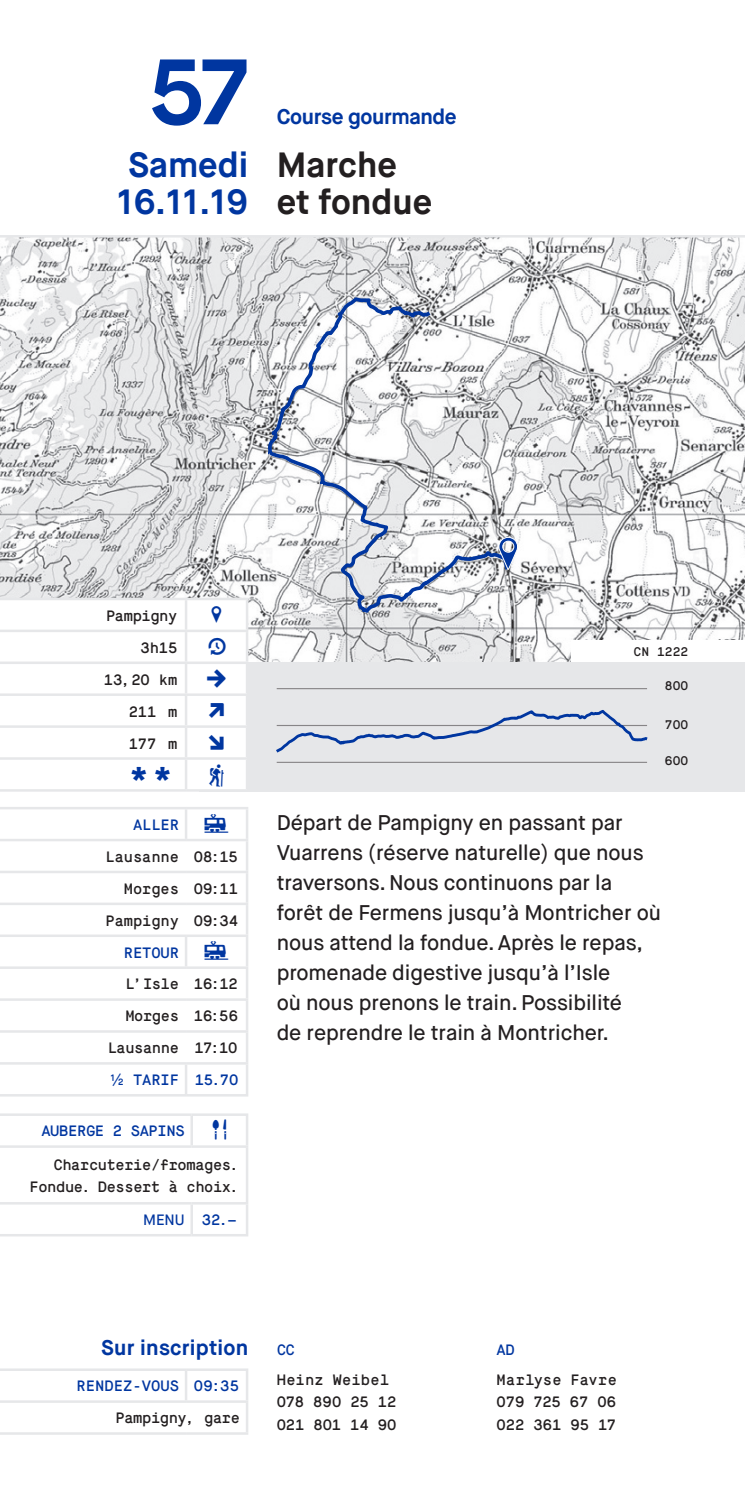
<style>
.page{position:relative;width:745px;height:1489px;background:#fff}
.page>*{position:absolute;margin:0;border:0;box-sizing:border-box;transform-origin:0 0}
.t1{font:700 92.5px "Maison Neue";color:#0036a0}
.t2{font:700 35px/37.5px "Maison Neue";color:#231f20}
.t3{font:700 35px "Maison Neue";color:#0036a0}
.t4{font:30px "Tepu";color:#0036a0}
.t5{font:500 21.25px/30px "Maison Neue";letter-spacing:-.005em;color:#231f20}
.t6{font:700 21.25px "Maison Neue";letter-spacing:-.02em;color:#0036a0}
.t7{font:700 21.25px "Maison Neue";letter-spacing:.01em;color:#0036a0}
.t8{font:15px "Maison Mono";letter-spacing:-.01em;color:#231f20}
.t9{font:15px/22.5px "Maison Mono";letter-spacing:-.03em;color:#231f20;text-align:right}
.t10{font:15px "Maison Mono";letter-spacing:-.01em;color:#0036a0}
.t11{font:15px "Maison Mono";letter-spacing:.01em;color:#231f20}
.t12{font:500 15px "Maison Neue";color:#0036a0}
.t13{font:12.5px "Maison Mono";color:#231f20}
.s1{font-family:"Maison Neue";font-weight:500}
</style>
<div class="page">
<img style="left:0;top:237px;width:744px;height:424px">
<div style="left:199px;top:661px;width:545px;height:130px;background:#e6e7e9"></div>
<hr style="left:276px;top:761px;width:370px;height:1px;background:#231f20">
<hr style="left:276px;top:688px;width:370px;height:1px;background:#231f20">
<svg style="left:276px;top:710px;width:370px;height:43px"></svg>
<svg style="left:265px;top:295px;width:246px;height:347px"></svg>
<svg style="left:268px;top:297px;width:240px;height:315px"></svg>
<svg style="left:498px;top:536px;width:20px;height:37px"></svg>
<hr style="left:0;top:597px;width:186px;height:3px;background:#e6e7e9">
<hr style="left:0;top:789px;width:186px;height:2px;background:#e6e7e9">
<hr style="left:186px;top:597px;width:62px;height:3px;background:#e6e7e9">
<hr style="left:246px;top:600px;width:2px;height:29px;background:#e6e7e9">
<hr style="left:246px;top:632px;width:2px;height:29px;background:#e6e7e9">
<hr style="left:186px;top:629px;width:62px;height:3px;background:#e6e7e9">
<hr style="left:186px;top:789px;width:62px;height:2px;background:#e6e7e9">
<hr style="left:0;top:1368px;width:186px;height:2px;background:#e6e7e9">
<hr style="left:185px;top:1370px;width:2px;height:30px;background:#e6e7e9">
<hr style="left:186px;top:1368px;width:62px;height:2px;background:#e6e7e9">
<hr style="left:246px;top:1370px;width:2px;height:30px;background:#e6e7e9">
<hr style="left:0;top:1400px;width:186px;height:2px;background:#e6e7e9">
<hr style="left:0;top:1431px;width:186px;height:3px;background:#e6e7e9">
<hr style="left:186px;top:1431px;width:62px;height:3px;background:#e6e7e9">
<hr style="left:186px;top:1400px;width:62px;height:2px;background:#e6e7e9">
<hr style="left:246px;top:1402px;width:2px;height:29px;background:#e6e7e9">
<hr style="left:0;top:806px;width:186px;height:3px;background:#e6e7e9">
<hr style="left:185px;top:809px;width:2px;height:29px;background:#e6e7e9">
<hr style="left:186px;top:806px;width:62px;height:3px;background:#e6e7e9">
<hr style="left:246px;top:809px;width:2px;height:29px;background:#e6e7e9">
<hr style="left:0;top:838px;width:186px;height:3px;background:#e6e7e9">
<hr style="left:0;top:870px;width:186px;height:3px;background:#e6e7e9">
<hr style="left:186px;top:838px;width:62px;height:3px;background:#e6e7e9">
<hr style="left:186px;top:870px;width:62px;height:3px;background:#e6e7e9">
<hr style="left:246px;top:841px;width:2px;height:29px;background:#e6e7e9">
<hr style="left:246px;top:873px;width:2px;height:29px;background:#e6e7e9">
<hr style="left:0;top:902px;width:186px;height:3px;background:#e6e7e9">
<hr style="left:0;top:934px;width:186px;height:3px;background:#e6e7e9">
<hr style="left:0;top:966px;width:186px;height:2px;background:#e6e7e9">
<hr style="left:0;top:998px;width:186px;height:2px;background:#e6e7e9">
<hr style="left:0;top:1030px;width:186px;height:2px;background:#e6e7e9">
<hr style="left:186px;top:902px;width:62px;height:3px;background:#e6e7e9">
<hr style="left:186px;top:934px;width:62px;height:3px;background:#e6e7e9">
<hr style="left:186px;top:966px;width:62px;height:2px;background:#e6e7e9">
<hr style="left:186px;top:998px;width:62px;height:2px;background:#e6e7e9">
<hr style="left:186px;top:1030px;width:62px;height:2px;background:#e6e7e9">
<hr style="left:246px;top:905px;width:2px;height:29px;background:#e6e7e9">
<hr style="left:246px;top:968px;width:2px;height:30px;background:#e6e7e9">
<hr style="left:246px;top:1000px;width:2px;height:30px;background:#e6e7e9">
<hr style="left:246px;top:1032px;width:2px;height:30px;background:#e6e7e9">
<hr style="left:0;top:1062px;width:186px;height:2px;background:#e6e7e9">
<hr style="left:0;top:1093px;width:186px;height:3px;background:#e6e7e9">
<hr style="left:185px;top:937px;width:2px;height:29px;background:#e6e7e9">
<hr style="left:186px;top:1062px;width:62px;height:2px;background:#e6e7e9">
<hr style="left:186px;top:1093px;width:62px;height:3px;background:#e6e7e9">
<hr style="left:246px;top:937px;width:2px;height:29px;background:#e6e7e9">
<hr style="left:185px;top:1064px;width:2px;height:29px;background:#e6e7e9">
<hr style="left:246px;top:1064px;width:2px;height:29px;background:#e6e7e9">
<hr style="left:0;top:1233px;width:192px;height:3px;background:#e6e7e9">
<hr style="left:192px;top:1233px;width:56px;height:3px;background:#e6e7e9">
<hr style="left:0;top:1113px;width:192px;height:2px;background:#e6e7e9">
<hr style="left:0;top:1145px;width:192px;height:2px;background:#e6e7e9">
<hr style="left:0;top:1201px;width:192px;height:3px;background:#e6e7e9">
<hr style="left:192px;top:1113px;width:56px;height:2px;background:#e6e7e9">
<hr style="left:192px;top:1145px;width:56px;height:2px;background:#e6e7e9">
<hr style="left:192px;top:1201px;width:56px;height:3px;background:#e6e7e9">
<hr style="left:190px;top:1115px;width:3px;height:30px;background:#e6e7e9">
<hr style="left:190px;top:1204px;width:3px;height:29px;background:#e6e7e9">
<hr style="left:246px;top:1115px;width:2px;height:30px;background:#e6e7e9">
<hr style="left:246px;top:1147px;width:2px;height:54px;background:#e6e7e9">
<hr style="left:246px;top:1204px;width:2px;height:29px;background:#e6e7e9">
<hr style="left:0;top:235px;width:744px;height:2px;background:#e6e7e9">
<div style="left:570px;top:640px;width:174px;height:21px;background:#fff"></div>
<svg style="left:0;top:600px;width:246px;height:189px"></svg>
<p class="t1" style="left:148px;top:33px;width:101px">57</p>
<p class="t3" style="left:128px;top:142px;width:122px">Samedi</p>
<p class="t3" style="left:117px;top:180px;width:133px">16.11.19</p>
<p class="t6" style="left:276px;top:103px;width:181px">Course gourmande</p>
<p class="t2" style="left:276px;top:146px;width:157px">Marche et fondue</p>
<p class="t9" style="left:106px;top:604px;width:73px">Pampigny</p>
<p class="t8" style="left:140px;top:638px;width:38px">3h15</p>
<p class="t8" style="left:104px;top:670px;width:75px">13,2O km</p>
<p class="t8" style="left:129px;top:702px;width:50px">211 m</p>
<p class="t8" style="left:129px;top:734px;width:50px">177 m</p>
<p class="t4" style="left:124px;top:758px;width:55px">**</p>
<p class="t4" style="left:201px;top:599px;width:31px">Y</p>
<p class="t4" style="left:201px;top:631px;width:31px">Ц</p>
<p class="t4" style="left:201px;top:663px;width:31px">→</p>
<p class="t4" style="left:201px;top:760px;width:31px">Ă</p>
<p class="t10" style="left:133px;top:815px;width:47px">ALLER</p>
<p class="t4" style="left:201px;top:808px;width:31px">ě</p>
<p class="t8" style="left:105px;top:847px;width:75px">Lausanne</p>
<p class="t8" style="left:194px;top:847px;width:45px">O8:15</p>
<p class="t8" style="left:124px;top:879px;width:57px">Morges</p>
<p class="t8" style="left:194px;top:879px;width:46px">O9:11</p>
<p class="t8" style="left:105px;top:911px;width:75px">Pampigny</p>
<p class="t8" style="left:193px;top:911px;width:46px">O9:34</p>
<p class="t10" style="left:124px;top:943px;width:57px">RETOUR</p>
<p class="t4" style="left:201px;top:935px;width:31px">ě</p>
<p class="t8" style="left:125px;top:975px;width:55px">L’Isle</p>
<p class="t8" style="left:194px;top:975px;width:45px">16:12</p>
<p class="t8" style="left:125px;top:1007px;width:55px">Morges</p>
<p class="t8" style="left:194px;top:1007px;width:46px">16:56</p>
<p class="t9" style="left:108px;top:1037px;width:73px">Lausanne</p>
<p class="t8" style="left:194px;top:1039px;width:45px">17:1O</p>
<p class="t10" style="left:111px;top:1071px;width:70px"><span class="s1">½</span> TARIF</p>
<p class="t10" style="left:195px;top:1071px;width:45px">15.7O</p>
<p class="t10" style="left:41px;top:1122px;width:145px">AUBERGE 2 SAPINS</p>
<p class="t4" style="left:204px;top:1114px;width:31px">U</p>
<p class="t9" style="left:30px;top:1153px;width:212px">Charcuterie/fromages.<br>Fondue. Dessert à choix.</p>
<p class="t12" style="left:143px;top:1210px;width:43px">MENU</p>
<p class="t10" style="left:202px;top:1210px;width:36px">32.–</p>
<p class="t13" style="left:633px;top:644px;width:56px">CN 1222</p>
<p class="t13" style="left:664px;top:678px;width:25px">8OO</p>
<p class="t13" style="left:664px;top:717px;width:25px">7OO</p>
<p class="t13" style="left:664px;top:753px;width:25px">6OO</p>
<p class="t5" style="left:276px;top:807px;width:385px">Départ de Pampigny en passant par Vuarrens (réserve naturelle) que nous traversons. Nous continuons par la forêt de Fermens jusqu’à Montricher où nous attend la fondue. Après le repas, promenade digestive jusqu’à l’Isle<br>où nous prenons le train. Possibilité<br>de reprendre le train à Montricher.</p>
<p class="t7" style="left:101px;top:1333px;width:148px">Sur inscription</p>
<p class="t10" style="left:276px;top:1340px;width:20px">CC</p>
<p class="t10" style="left:496px;top:1340px;width:20px">AD</p>
<p class="t10" style="left:77px;top:1377px;width:104px">RENDEZ-VOUS</p>
<p class="t10" style="left:194px;top:1377px;width:47px">O9:35</p>
<p class="t9" style="left:115px;top:1406px;width:126px">Pampigny, gare</p>
<p class="t11" style="left:276px;top:1370px;width:114px">Heinz Weibel</p>
<p class="t8" style="left:276px;top:1393px;width:121px">O78 89O 25 12</p>
<p class="t8" style="left:276px;top:1415px;width:121px">O21 8O1 14 9O</p>
<p class="t8" style="left:496px;top:1370px;width:122px">Marlyse Favre</p>
<p class="t8" style="left:496px;top:1393px;width:121px">O79 725 67 O6</p>
<p class="t8" style="left:496px;top:1415px;width:121px">O22 361 95 17</p>
</div>
